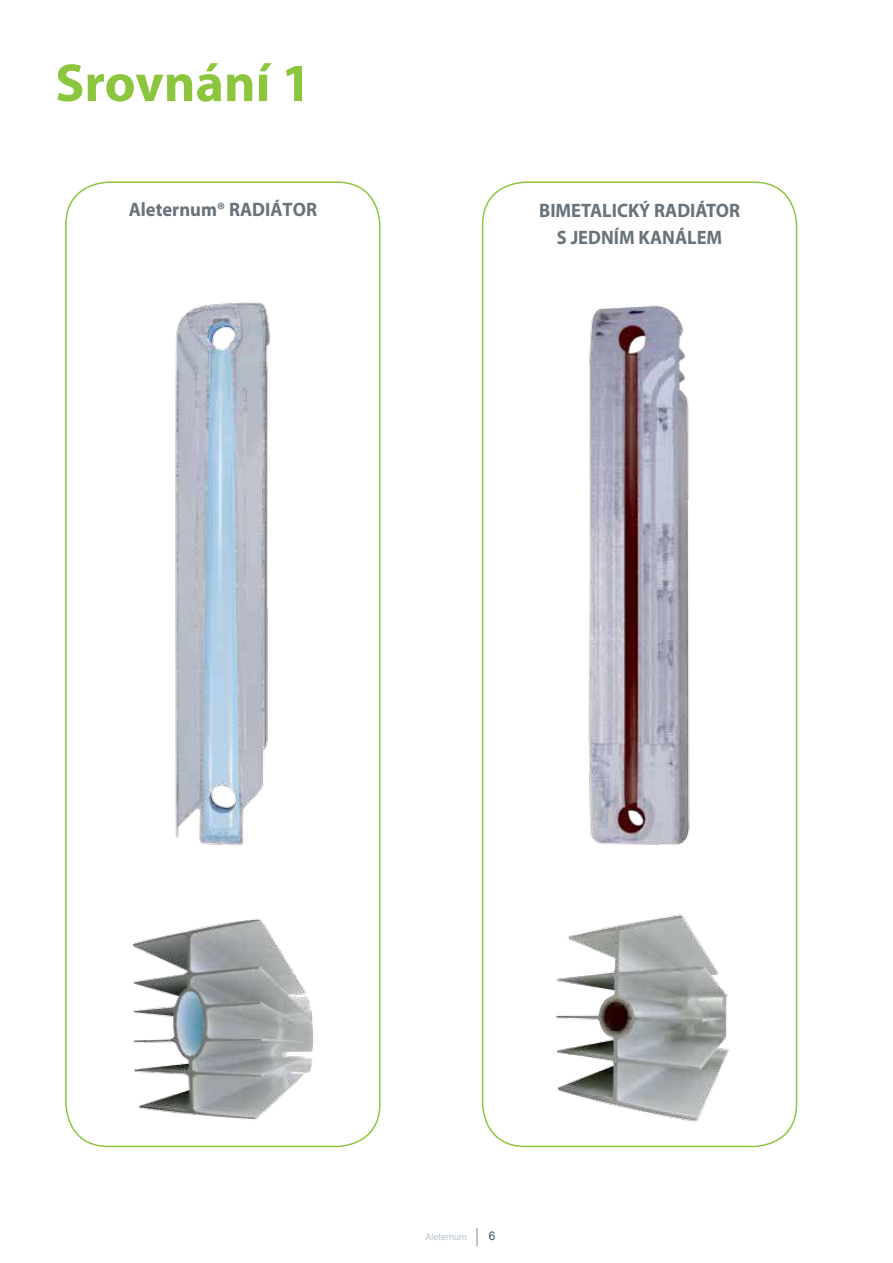
<style>
.page{position:relative;width:893px;height:1263px;background:#fff}
.page>*{position:absolute;margin:0;border:0;box-sizing:border-box;transform-origin:0 0}
.t1{font:700 54px "Myriad Pro";color:#8cc63e}
.t2{font:700 19.5px/27px "Myriad Pro";color:#69737b;text-align:center;scale:.95 1}
.t3{font:12px "Arial";color:#45545f}
.t4{font:9px "Arial";color:#bac4cc}
</style>
<div class="page">
<svg style="left:476px;top:1229px;width:2px;height:17px"></svg>
<div style="left:482px;top:181px;width:315px;height:966px;border:2px solid #8cc63e;border-radius:43px"></div>
<img style="left:555px;top:914px;width:174px;height:208px">
<div style="left:65px;top:181px;width:316px;height:966px;border:2px solid #8cc63e;border-radius:43px"></div>
<img style="left:133px;top:919px;width:181px;height:201px">
<img style="left:588px;top:305px;width:102px;height:540px">
<img style="left:175px;top:302px;width:95px;height:544px">
<h1 class="t1" style="left:55px;top:53px;width:258px">Srovnání 1</h1>
<p class="t2" style="left:129px;top:196px;width:200px">Aleternum® RADIÁTOR</p>
<p class="t2" style="left:539px;top:197px;width:213px">BIMETALICKÝ RADIÁTOR<br>S JEDNÍM KANÁLEM</p>
<p class="t4" style="left:426px;top:1233px;width:43px">Aleternum</p>
<p class="t3" style="left:489px;top:1229px;width:8px">6</p>
</div>
